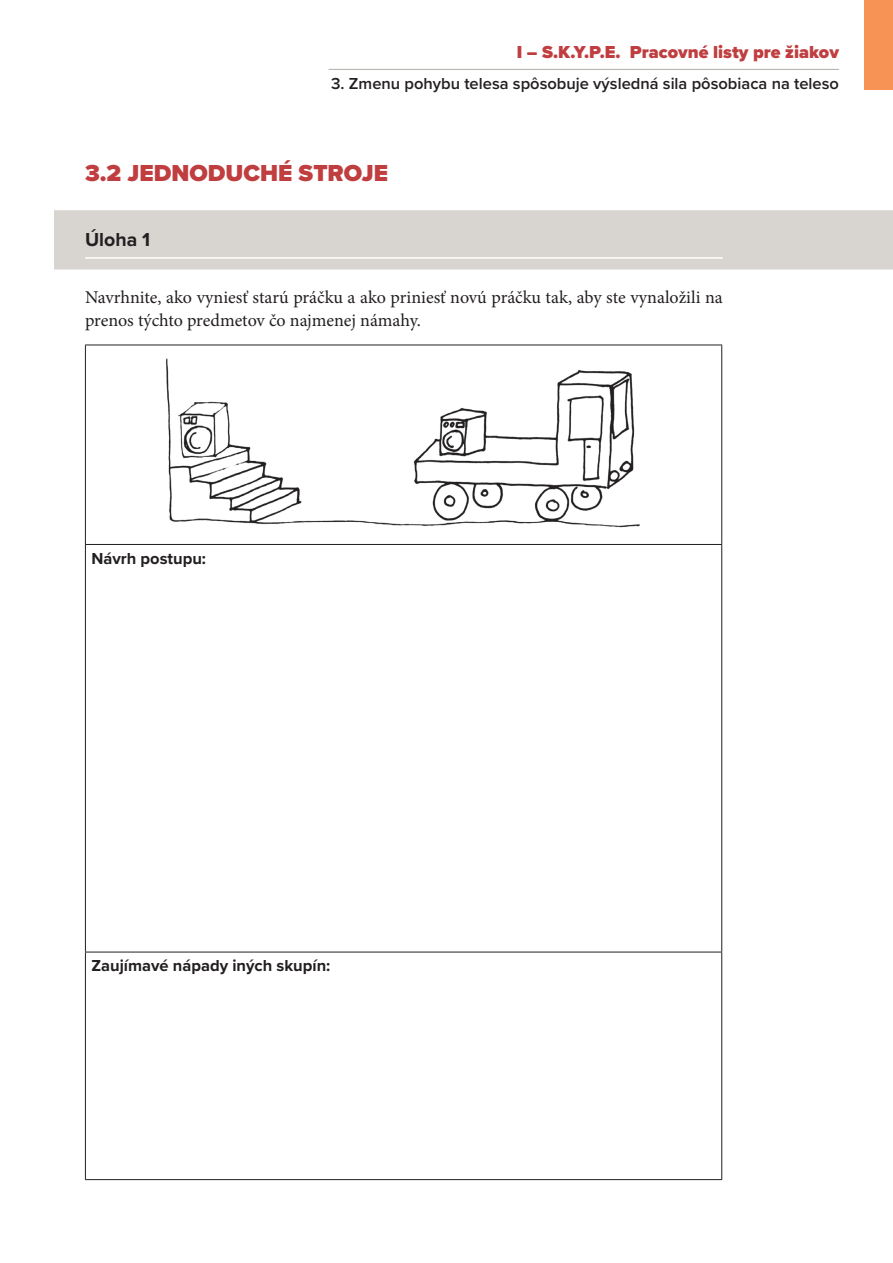
<style>
.page{position:relative;width:893px;height:1263px;background:#fff}
.page>*{position:absolute;margin:0;border:0;box-sizing:border-box;transform-origin:0 0}
.t1{font:900 24px "Proxima Nova";color:#c03e3f}
.t2{font:700 19.5px "Proxima Nova";color:#231f20}
.t3{font:18px/22.5px "Minion Pro";letter-spacing:-.005em;color:#231f20}
.t4{font:900 18px "Proxima Nova";color:#c03e3f}
.t5{font:600 16.5px "Proxima Nova";color:#231f20}
.t6{font:700 16.5px "Proxima Nova";color:#231f20}
</style>
<div class="page">
<hr style="left:329px;top:69px;width:510px;height:1px;background:#b1ada7">
<div style="left:864px;top:0;width:29px;height:89px;background:#f79354"></div>
<div style="left:54px;top:210px;width:839px;height:59px;background:#d8d4d0"></div>
<hr style="left:85px;top:257px;width:638px;height:2px;background:#fff">
<hr style="left:85px;top:345px;width:637px;height:1px;background:#231f20">
<hr style="left:85px;top:345px;width:1px;height:199px;background:#231f20">
<hr style="left:721px;top:345px;width:1px;height:199px;background:#231f20">
<hr style="left:85px;top:544px;width:637px;height:1px;background:#231f20">
<hr style="left:85px;top:545px;width:1px;height:407px;background:#231f20">
<hr style="left:721px;top:545px;width:1px;height:407px;background:#231f20">
<hr style="left:85px;top:952px;width:637px;height:1px;background:#231f20">
<hr style="left:85px;top:952px;width:1px;height:227px;background:#231f20">
<hr style="left:721px;top:952px;width:1px;height:227px;background:#231f20">
<hr style="left:85px;top:1179px;width:637px;height:1px;background:#231f20">
<img style="left:166px;top:358px;width:474px;height:170px">
<p class="t4" style="left:517px;top:38px;width:324px">I – S.K.Y.P.E. Pracovné listy pre žiakov</p>
<p class="t5" style="left:331px;top:71px;width:509px">3. Zmenu pohybu telesa spôsobuje výsledná sila pôsobiaca na teleso</p>
<h1 class="t1" style="left:85px;top:155px;width:304px">3.2 JEDNODUCHÉ STROJE</h1>
<p class="t2" style="left:85px;top:225px;width:67px">Úloha 1</p>
<p class="t3" style="left:85px;top:286px;width:639px">Navrhnite, ako vyniesť starú práčku a ako priniesť novú práčku tak, aby ste vynaložili na prenos týchto predmetov čo najmenej námahy.</p>
<p class="t6" style="left:91px;top:546px;width:116px">Návrh postupu:</p>
<p class="t6" style="left:91px;top:953px;width:240px">Zaujímavé nápady iných skupín:</p>
</div>
